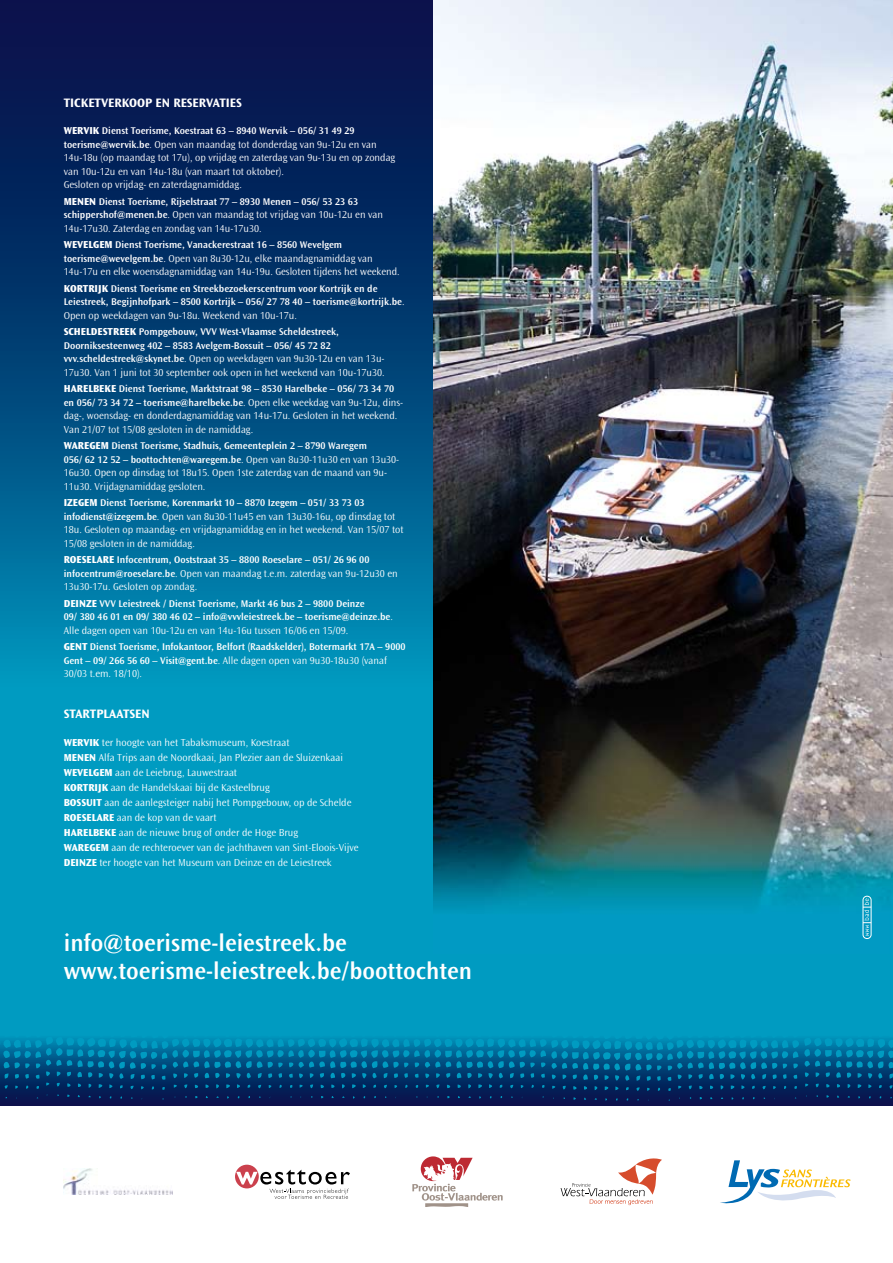
<style>
.page{position:relative;width:893px;height:1263px;background:#fff}
.page>*{position:absolute;margin:0;border:0;box-sizing:border-box;transform-origin:0 0}
.t1{font:600 24.3px/28px "Ocean Sans Std";color:#fff}
.t2{font:700 12.75px "Ocean Sans Std";color:#fff}
.t3{font:300 10.5px/13.5px "Ocean Sans Std";color:#fff}
.t4{font:800 10.5px "Ocean Sans Std";color:#fff}
.t5{font:600 10.2px/13.5px "Ocean Sans Std";color:#fff}
.s1{font-weight:800;font-size:10.5px}
.s2{font-weight:600;font-size:10.2px}
.s3{font-size:10.2px}
.s4{font-weight:300;font-size:10.5px}
.s5{font-weight:800}
</style>
<div class="page">
<div style="left:0;top:931px;width:893px;height:175px;background:#009bc1"></div>
<img style="left:433px;top:0;width:460px;height:939px">
<div style="left:863px;top:896px;width:8px;height:43px;border:1px solid #fff;border-radius:4px"></div>
<svg style="left:863px;top:898px;width:8px;height:38px"></svg>
<svg style="left:0;top:0;width:433px;height:931px;background:#015c8c"></svg>
<svg style="left:0;top:1038px;width:893px;height:169px"></svg>
<p class="t2" style="left:64px;top:96px;width:180px">TICKETVERKOOP EN RESERVATIES</p>
<p class="t5" style="left:64px;top:124px;width:292px"><span class="s1">WERVIK</span> Dienst Toerisme, Koestraat 63 – 8940 Wervik – 056/ 31 49 29</p>
<p class="t3" style="left:64px;top:137px;width:333px"><span class="s2">toerisme@wervik.be</span><span class="s3">.</span> Open van maandag tot donderdag van 9u-12u en van 14u-18u (op maandag tot 17u), op vrijdag en zaterdag van 9u-13u en op zondag van 10u-12u en van 14u-18u (van maart tot oktober).<br>Gesloten op vrijdag- en zaterdagnamiddag.</p>
<p class="t5" style="left:64px;top:195px;width:296px"><span class="s1">MENEN</span> Dienst Toerisme, Rijselstraat 77 – 8930 Menen – 056/ 53 23 63</p>
<p class="t3" style="left:64px;top:208px;width:321px"><span class="s2">schippershof@menen.be</span>. Open van maandag tot vrijdag van 10u-12u en van<br>14u-17u30. Zaterdag en zondag van 14u-17u30.</p>
<p class="t5" style="left:64px;top:238px;width:280px"><span class="s1">WEVELGEM</span> Dienst Toerisme, Vanackerestraat 16 – 8560 Wevelgem</p>
<p class="t3" style="left:64px;top:251px;width:337px"><span class="s2">toerisme@wevelgem.be</span>. Open van 8u30-12u, elke maandagnamiddag van<br>14u-17u en elke woensdagnamiddag van 14u-19u. Gesloten tijdens het weekend.</p>
<p class="t5" style="left:64px;top:282px;width:342px"><span class="s1">KORTRIJK</span> Dienst Toerisme en Streekbezoekerscentrum voor Kortrijk en de<br>Leiestreek, Begijnhofpark – 8500 Kortrijk – 056/ 27 78 40 – toerisme@kortrijk.be<span class="s4">.</span></p>
<p class="t3" style="left:64px;top:308px;width:235px">Open op weekdagen van 9u-18u. Weekend van 10u-17u.</p>
<p class="t5" style="left:64px;top:325px;width:277px"><span class="s1">SCHELDESTREEK</span> Pompgebouw, VVV West-Vlaamse Scheldestreek,<br>Doorniksesteenweg 402 – 8583 Avelgem-Bossuit – 056/ 45 72 82</p>
<p class="t3" style="left:64px;top:352px;width:322px"><span class="s2">vvv.scheldestreek@skynet.be</span>. Open op weekdagen van 9u30-12u en van 13u-<br>17u30. Van 1 juni tot 30 september ook open in het weekend van 10u-17u30.</p>
<p class="t5" style="left:64px;top:382px;width:341px"><span class="s1">HARELBEKE</span> Dienst Toerisme, Marktstraat 98 – 8530 Harelbeke – 056/ 73 34 70 en 056/ 73 34 72 – toerisme@harelbeke.be<span class="s4">. Open elke weekdag van 9u-12u, dins-</span></p>
<p class="t3" style="left:64px;top:409px;width:335px">dag-, woensdag- en donderdagnamiddag van 14u-17u. Gesloten in het weekend.<br>Van 21/07 tot 15/08 gesloten in de namiddag.</p>
<p class="t5" style="left:64px;top:439px;width:337px"><span class="s1">WAREGEM</span> Dienst Toerisme, Stadhuis, Gemeenteplein 2 – 8790 Waregem<br>056/ 62 12 52 – boottochten@waregem.be<span class="s4">. Open van 8u30-11u30 en van 13u30-</span></p>
<p class="t3" style="left:64px;top:466px;width:325px">16u30. Open op dinsdag tot 18u15. Open 1ste zaterdag van de maand van 9u-<br>11u30. Vrijdagnamiddag gesloten.</p>
<p class="t5" style="left:64px;top:496px;width:302px"><span class="s1">IZEGEM</span> Dienst Toerisme, Korenmarkt 10 – 8870 Izegem – 051/ 33 73 03</p>
<p class="t3" style="left:64px;top:509px;width:341px"><span class="s2">infodienst@izegem.be</span>. Open van 8u30-11u45 en van 13u30-16u, op dinsdag tot<br>18u. Gesloten op maandag- en vrijdagnamiddag en in het weekend. Van 15/07 tot<br>15/08 gesloten in de namiddag.</p>
<p class="t5" style="left:64px;top:553px;width:307px"><span class="s1">ROESELARE</span> Infocentrum, Ooststraat 35 – 8800 Roeselare – 051/ 26 96 00</p>
<p class="t3" style="left:64px;top:566px;width:336px"><span class="s2">infocentrum@roeselare.be</span>. Open van maandag t.e.m. zaterdag van 9u-12u30 en<br>13u30-17u. Gesloten op zondag.</p>
<p class="t5" style="left:64px;top:597px;width:331px"><span class="s1">DEINZE</span> VVV Leiestreek / Dienst Toerisme, Markt 46 bus 2 – 9800 Deinze<br>09/ 380 46 01 en 09/ 380 46 02 – info@vvvleiestreek.be – toerisme@deinze.be<span class="s4">.</span></p>
<p class="t3" style="left:64px;top:623px;width:286px">Alle dagen open van 10u-12u en van 14u-16u tussen 16/06 en 15/09.</p>
<p class="t5" style="left:64px;top:640px;width:343px"><span class="s1">GENT</span> Dienst Toerisme, Infokantoor, Belfort (Raadskelder), Botermarkt 17A – 9000</p>
<p class="t3" style="left:64px;top:653px;width:325px"><span class="s2">Gent – 09/ 266 56 60 – Visit@gent.be</span>. Alle dagen open van 9u30-18u30 (vanaf<br>30/03 t.em. 18/10).</p>
<p class="t2" style="left:64px;top:706px;width:88px">STARTPLAATSEN</p>
<p class="t4" style="left:64px;top:737px;width:15px">WERVIK</p>
<p class="t3" style="left:102px;top:736px;width:189px">ter hoogte van het Tabaksmuseum, Koestraat</p>
<p class="t4" style="left:64px;top:752px;width:15px">MENEN</p>
<p class="t3" style="left:99px;top:751px;width:246px">Alfa Trips aan de Noordkaai, Jan Plezier aan de Sluizenkaai</p>
<p class="t4" style="left:64px;top:767px;width:15px">WEVELGEM</p>
<p class="t3" style="left:115px;top:766px;width:123px">aan de Leiebrug, Lauwestraat</p>
<p class="t4" style="left:64px;top:782px;width:13px">KORTRIJK</p>
<p class="t3" style="left:64px;top:780px;width:289px;line-height:15px;text-indent:47px">aan de Handelskaai bij de Kasteelbrug<br><span class="s5">BOSSUIT</span> aan de aanlegsteiger nabij het Pompgebouw, op de Schelde<br><span class="s5">ROESELARE</span></p>
<p class="t3" style="left:117px;top:811px;width:101px">aan de kop van de vaart</p>
<p class="t4" style="left:64px;top:827px;width:14px">HARELBEKE</p>
<p class="t3" style="left:119px;top:826px;width:181px">aan de nieuwe brug of onder de Hoge Brug</p>
<p class="t4" style="left:64px;top:842px;width:16px">WAREGEM</p>
<p class="t3" style="left:111px;top:841px;width:249px">aan de rechteroever van de jachthaven van Sint-Eloois-Vijve</p>
<p class="t4" style="left:64px;top:857px;width:13px">DEINZE</p>
<p class="t3" style="left:99px;top:856px;width:234px">ter hoogte van het Museum van Deinze en de Leiestreek</p>
<h1 class="t1" style="left:64px;top:929px;width:410px">info@toerisme-leiestreek.be www.toerisme-leiestreek.be/boottochten</h1>
</div>
